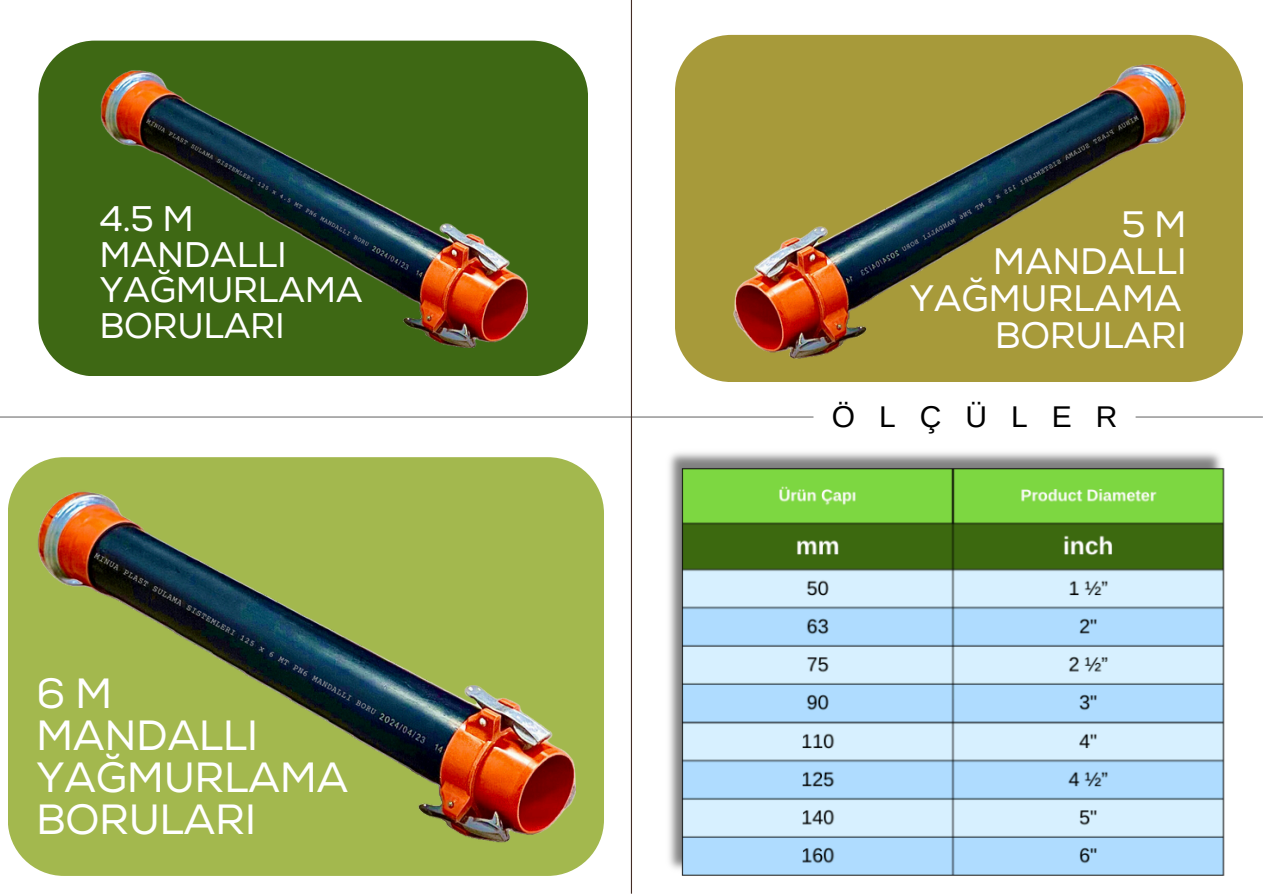
<style>
.page{position:relative;width:1263px;height:894px;background:#fff}
.page>*{position:absolute;margin:0;border:0;box-sizing:border-box;transform-origin:0 0}
.t1{font:42.15px/42.2px "Nexa";letter-spacing:-.01em;color:#fff}
.t2{font:36.75px/37px "Nexa";letter-spacing:-.01em;color:#fff;text-align:right}
.t3{font:35.55px/35.4px "Nexa";letter-spacing:-.01em;color:#fff}
.t4{font:30px "Arimo";letter-spacing:.8em;color:#000}
</style>
<div class="page">
<div style="left:38px;top:41px;width:549px;height:335px;background:#3e6814;border-radius:56px"></div>
<img style="left:100px;top:70px;width:427px;height:277px">
<div style="left:675px;top:35px;width:568px;height:347px;background:#a79a3a;border-radius:56px"></div>
<img style="left:733px;top:64px;width:453px;height:295px">
<div style="left:8px;top:457px;width:596px;height:418px;background:#a3b84e;border-radius:56px"></div>
<img style="left:38px;top:491px;width:538px;height:352px">
<img style="left:669px;top:452px;width:556px;height:423px">
<svg style="left:0;top:416px;width:1263px;height:1px"></svg>
<hr style="left:631px;top:0;width:1px;height:893px;background:#432c25">
<p class="t3" style="left:99px;top:202px;width:265px">4.5 M<br>MANDALLI<br>YAĞMURLAMA<br>BORULARI</p>
<p class="t2" style="left:909px;top:207px;width:279px">5M<br>MANDALLI<br>YAĞMURLAMA<br>BORULARI</p>
<h1 class="t1" style="left:36px;top:673px;width:314px">6M<br>MANDALLI<br>YAĞMURLAMA<br>BORULARI</h1>
<p class="t4" style="left:832px;top:400px;width:287px">ÖLÇÜLER</p>
</div>
